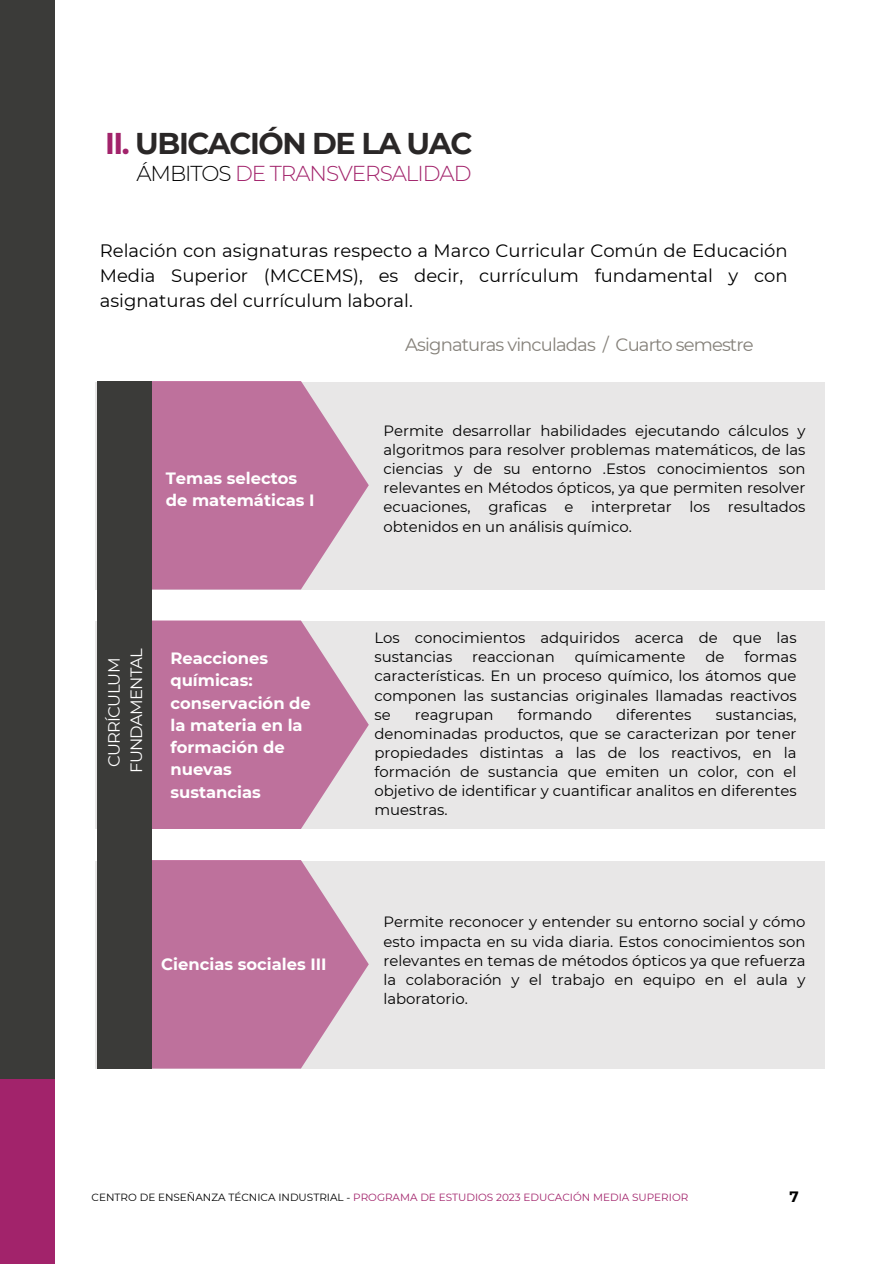
<style>
.page{position:relative;width:894px;height:1264px;background:#fff}
.page>*{position:absolute;margin:0;border:0;box-sizing:border-box;transform-origin:0 0}
.t1{font:700 30px "Montserrat";letter-spacing:-.05em;color:#2a2727}
.t2{font:300 21.45px "Montserrat";letter-spacing:-.05em;color:#a2236b}
.t3{font:18px/24.8px "Montserrat";color:#000;text-align:justify}
.t4{font:18px "Montserrat";letter-spacing:-.05em;color:#85817a}
.t5{font:700 16.35px/22.4px "Montserrat";color:#fff}
.t6{font:16.35px/22.4px "Montserrat";letter-spacing:-.05em;color:#fff;text-align:center}
.t7{font:700 15px "Montserrat";color:#000}
.t8{font:14.85px/19.2px "Montserrat";color:#000;text-align:justify}
.t9{font:10.5px "Montserrat";color:#a2236b}
.s1{color:#a2236b}
.s2{color:#000}
</style>
<div class="page">
<div style="left:0;top:0;width:55px;height:1078px;background:#3b3b39"></div>
<div style="left:0;top:1078px;width:55px;height:185px;background:#a2236b"></div>
<div style="left:95px;top:382px;width:729px;height:207px;background:#e8e7e7"></div>
<svg style="left:152px;top:381px;width:216px;height:208px;fill:#be719c"></svg>
<div style="left:95px;top:621px;width:729px;height:208px;background:#e8e7e7"></div>
<svg style="left:152px;top:620px;width:216px;height:209px;fill:#be719c"></svg>
<div style="left:95px;top:861px;width:729px;height:207px;background:#e8e7e7"></div>
<svg style="left:152px;top:860px;width:216px;height:208px;fill:#be719c"></svg>
<div style="left:97px;top:381px;width:55px;height:687px;background:#3b3b39"></div>
<h2 class="t1" style="left:105px;top:125px;width:369px"><span class="s1">II.</span> UBICACIÓN DE LA UAC</h2>
<h5 class="t2" style="left:136px;top:161px;width:336px"><span class="s2">ÁMBITOS</span> DE TRANSVERSALIDAD</h5>
<h1 class="t3" style="left:100px;top:238px;width:689px">Relación con asignaturas respecto a Marco Curricular Común de Educación Media Superior (MCCEMS), es decir, currículum fundamental y con asignaturas del currículum laboral.</h1>
<h3 class="t5" style="left:166px;top:467px;width:150px">Temas selectos de matemáticas I</h3>
<p class="t6" style="left:103px;top:772px;width:126px;rotate:-90deg">CURRÍCULUM<br>FUNDAMENTAL</p>
<h4 class="t5" style="left:170px;top:647px;width:142px">Reacciones químicas: conservación de la materia en la formación de nuevas sustancias</h4>
<p class="t5" style="left:161px;top:952px;width:167px">Ciencias sociales III</p>
<h4 class="t4" style="left:405px;top:334px;width:350px">Asignaturas vinculadas / Cuarto semestre</h4>
<h5 class="t8" style="left:383px;top:421px;width:423px">Permite desarrollar habilidades ejecutando cálculos y algoritmos para resolver problemas matemáticos, de las ciencias y de su entorno .Estos conocimientos son relevantes en Métodos ópticos, ya que permiten resolver ecuaciones, graficas e interpretar los resultados obtenidos en un análisis químico.</h5>
<h6 class="t8" style="left:374px;top:628px;width:423px">Los conocimientos adquiridos acerca de que las sustancias</h6>
<h6 class="t8" style="left:374px;top:647px;width:423px;text-indent:370px">formas características. En un proceso químico, los átomos que componen las sustancias originales llamadas reactivos se</h6>
<h6 class="t8" style="left:472px;top:647px;width:84px">reaccionan</h6>
<h6 class="t8" style="left:574px;top:647px;width:112px">químicamente</h6>
<h6 class="t8" style="left:705px;top:647px;width:21px">de</h6>
<h6 class="t8" style="left:415px;top:704px;width:80px">reagrupan</h6>
<h6 class="t8" style="left:517px;top:704px;width:76px">formando</h6>
<h6 class="t8" style="left:616px;top:704px;width:77px">diferentes</h6>
<h6 class="t8" style="left:374px;top:704px;width:423px;text-indent:341px">sustancias, denominadas productos, que se caracterizan por tener propiedades distintas a las de los reactivos, en la formación de sustancia que emiten un color, con el objetivo de identificar y cuantificar analitos en diferentes muestras.</h6>
<h6 class="t8" style="left:383px;top:912px;width:423px">Permite reconocer y entender su entorno social y cómo esto impacta en su vida diaria. Estos conocimientos son relevantes en temas de métodos ópticos ya que refuerza la colaboración y el trabajo en equipo en el aula y laboratorio.</h6>
<h4 class="t9" style="left:92px;top:1191px;width:598px"><span class="s2">CENTRO DE ENSEÑANZA TÉCNICA INDUSTRIAL -</span> PROGRAMA DE ESTUDIOS 2023 EDUCACIÓN MEDIA SUPERIOR</h4>
<h6 class="t7" style="left:789px;top:1187px;width:11px">7</h6>
</div>
